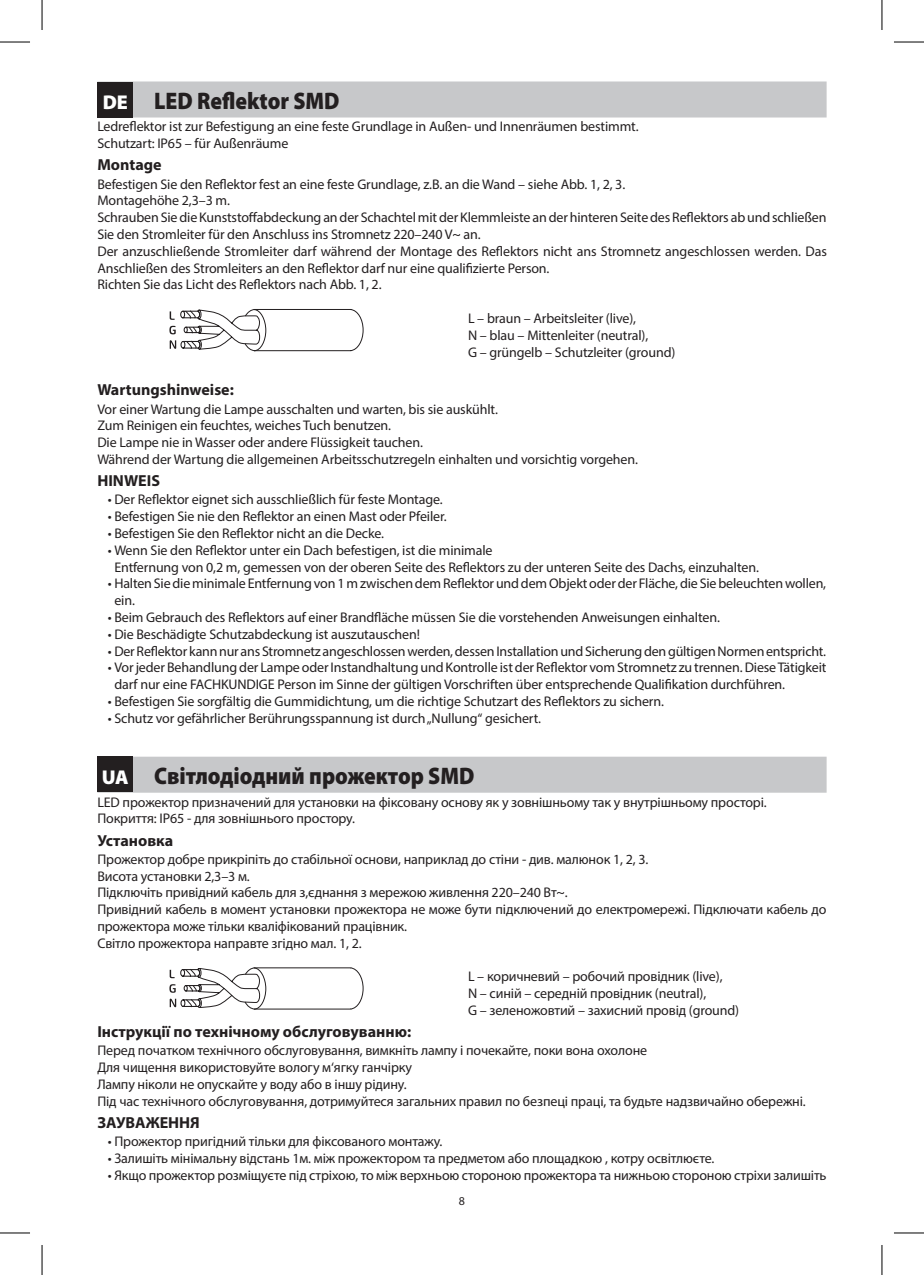
<style>
.page{position:relative;width:924px;height:1275px;background:#fff}
.page>*{position:absolute;margin:0;border:0;box-sizing:border-box;transform-origin:0 0}
.t1{font:900 24px "Myriad Pro";color:#231f20;scale:.9 1}
.t2{font:700 16px "Myriad Pro";color:#231f20}
.t3{font:14px/16.8px "Myriad Pro";letter-spacing:-.01em;color:#231f20}
.t4{font:12px "Myriad Pro";color:#231f20}
.s1{font-size:20px;color:#fff}
</style>
<div class="page">
<div style="left:97px;top:81px;width:729px;height:36px;background:#c7c8ca"></div>
<div style="left:97px;top:82px;width:36px;height:36px;background:#231f20"></div>
<svg style="left:169px;top:309px;width:195px;height:43px"></svg>
<div style="left:97px;top:756px;width:729px;height:36px;background:#c7c8ca"></div>
<div style="left:97px;top:756px;width:36px;height:36px;background:#231f20"></div>
<svg style="left:169px;top:967px;width:195px;height:43px"></svg>
<hr style="left:0;top:42px;width:30px;height:1px;background:#000">
<hr style="left:893px;top:42px;width:30px;height:1px;background:#000">
<hr style="left:0;top:1232px;width:30px;height:1px;background:#000">
<hr style="left:893px;top:1232px;width:30px;height:1px;background:#000">
<hr style="left:42px;top:0;width:1px;height:30px;background:#000">
<hr style="left:42px;top:1245px;width:1px;height:30px;background:#000">
<hr style="left:881px;top:0;width:1px;height:30px;background:#000">
<hr style="left:881px;top:1245px;width:1px;height:30px;background:#000">
<h1 class="t1" style="left:103px;top:85px;width:264px"><span class="s1">DE</span> LED Reflektor SMD</h1>
<p class="t3" style="left:97px;top:118px;width:542px">Ledreflektor ist zur Befestigung an eine feste Grundlage in Außen- und Innenräumen bestimmt.<br>Schutzart: IP65 – für Außenräume</p>
<p class="t2" style="left:97px;top:154px;width:66px">Montage</p>
<p class="t3" style="left:97px;top:175px;width:730px">Befestigen Sie den Reflektor fest an eine feste Grundlage, z.B. an die Wand – siehe Abb. 1, 2, 3.<br>Montagehöhe 2,3–3 m.<br>Schrauben Sie die Kunststoffabdeckung an der Schachtel mit der Klemmleiste an der hinteren Seite des Reflektors ab und schließen Sie den Stromleiter für den Anschluss ins Stromnetz 220–240 V~ an.<br>Der anzuschließende Stromleiter darf während der Montage des Reflektors nicht ans Stromnetz angeschlossen werden. Das Anschließen des Stromleiters an den Reflektor darf nur eine qualifizierte Person.<br>Richten Sie das Licht des Reflektors nach Abb. 1, 2.</p>
<p class="t3" style="left:468px;top:310px;width:209px">L – braun – Arbeitsleiter (live),<br>N – blau – Mittenleiter (neutral),<br>G – grüngelb – Schutzleiter (ground)</p>
<p class="t2" style="left:97px;top:379px;width:138px">Wartungshinweise:</p>
<p class="t3" style="left:97px;top:400px;width:542px">Vor einer Wartung die Lampe ausschalten und warten, bis sie auskühlt.<br>Zum Reinigen ein feuchtes, weiches Tuch benutzen.<br>Die Lampe nie in Wasser oder andere Flüssigkeit tauchen.<br>Während der Wartung die allgemeinen Arbeitsschutzregeln einhalten und vorsichtig vorgehen.</p>
<p class="t2" style="left:97px;top:470px;width:64px">HINWEIS</p>
<p class="t3" style="left:108px;top:491px;width:336px">• Der Reflektor eignet sich ausschließlich für feste Montage.</p>
<p class="t3" style="left:108px;top:508px;width:340px">• Befestigen Sie nie den Reflektor an einen Mast oder Pfeiler.</p>
<p class="t3" style="left:108px;top:524px;width:278px">• Befestigen Sie den Reflektor nicht an die Decke.</p>
<p class="t3" style="left:114px;top:541px;width:645px;text-indent:-7px">• Wenn Sie den Reflektor unter ein Dach befestigen, ist die minimale<br>Entfernung von 0,2 m, gemessen von der oberen Seite des Reflektors zu der unteren Seite des Dachs, einzuhalten.</p>
<p class="t3" style="left:114px;top:575px;width:713px;text-indent:-7px">• Halten Sie die minimale Entfernung von 1 m zwischen dem Reflektor und dem Objekt oder der Fläche, die Sie beleuchten wollen, ein.</p>
<p class="t3" style="left:108px;top:608px;width:613px">• Beim Gebrauch des Reflektors auf einer Brandfläche müssen Sie die vorstehenden Anweisungen einhalten.</p>
<p class="t3" style="left:108px;top:625px;width:313px">• Die Beschädigte Schutzabdeckung ist auszutauschen!</p>
<p class="t3" style="left:108px;top:642px;width:719px">• Der Reflektor kann nur ans Stromnetz angeschlossen werden, dessen Installation und Sicherung den gültigen Normen entspricht.</p>
<p class="t3" style="left:114px;top:659px;width:713px;text-indent:-7px">• Vor jeder Behandlung der Lampe oder Instandhaltung und Kontrolle ist der Reflektor vom Stromnetz zu trennen. Diese Tätigkeit darf nur eine FACHKUNDIGE Person im Sinne der gültigen Vorschriften über entsprechende Qualifikation durchführen.</p>
<p class="t3" style="left:108px;top:692px;width:557px">• Befestigen Sie sorgfältig die Gummidichtung, um die richtige Schutzart des Reflektors zu sichern.</p>
<p class="t3" style="left:108px;top:709px;width:434px">• Schutz vor gefährlicher Berührungsspannung ist durch „Nullung“ gesichert.</p>
<h1 class="t1" style="left:102px;top:760px;width:415px"><span class="s1">UA</span> Світлодіодний прожектор SMD</h1>
<p class="t3" style="left:97px;top:793px;width:670px">LED прожектор призначений для установки на фіксовану основу як у зовнішньому так у внутрішньому просторі.<br>Покриття: IP65 - для зовнішнього простору.</p>
<p class="t2" style="left:97px;top:829px;width:77px">Установка</p>
<p class="t3" style="left:97px;top:850px;width:730px">Прожектор добре прикріпіть до стабільної основи, наприклад до стіни - див. малюнок 1, 2, 3.<br>Висота установки 2,3–3 м.<br>Підключіть привідний кабель для з,єднання з мережою живлення 220–240 Вт~.<br>Привідний кабель в момент установки прожектора не може бути підключений до електромережі. Підключати кабель до прожектора може тільки кваліфікований працівник.<br>Світло прожектора направте згідно мал. 1, 2.</p>
<p class="t3" style="left:468px;top:968px;width:272px">L – коричневий – робочий провідник (live),<br>N – синій – середній провідник (neutral),<br>G – зеленожовтий – захисний провід (ground)</p>
<p class="t2" style="left:97px;top:1021px;width:315px">Інструкції по технічному обслуговуванню:</p>
<p class="t3" style="left:97px;top:1042px;width:709px">Перед початком технічного обслуговування, вимкніть лампу і почекайте, поки вона охолоне<br>Для чищення використовуйте вологу м‘ягку ганчірку<br>Лампу ніколи не опускайте у воду або в іншу рідину.<br>Під час технічного обслуговування, дотримуйтеся загальних правил по безпеці праці, та будьте надзвичайно обережні.</p>
<p class="t2" style="left:97px;top:1112px;width:104px">ЗАУВАЖЕННЯ</p>
<p class="t3" style="left:108px;top:1132px;width:336px">• Прожектор пригідний тільки для фіксованого монтажу.</p>
<p class="t3" style="left:108px;top:1149px;width:608px">• Залишіть мінімальну відстань 1м. між прожектором та предметом або площадкою , котру освітлюєте.</p>
<p class="t3" style="left:108px;top:1166px;width:720px">• Якщо прожектор розміщуєте під стріхою, то між верхньою стороною прожектора та нижньою стороною стріхи залишіть</p>
<p class="t4" style="left:458px;top:1193px;width:8px">8</p>
</div>
